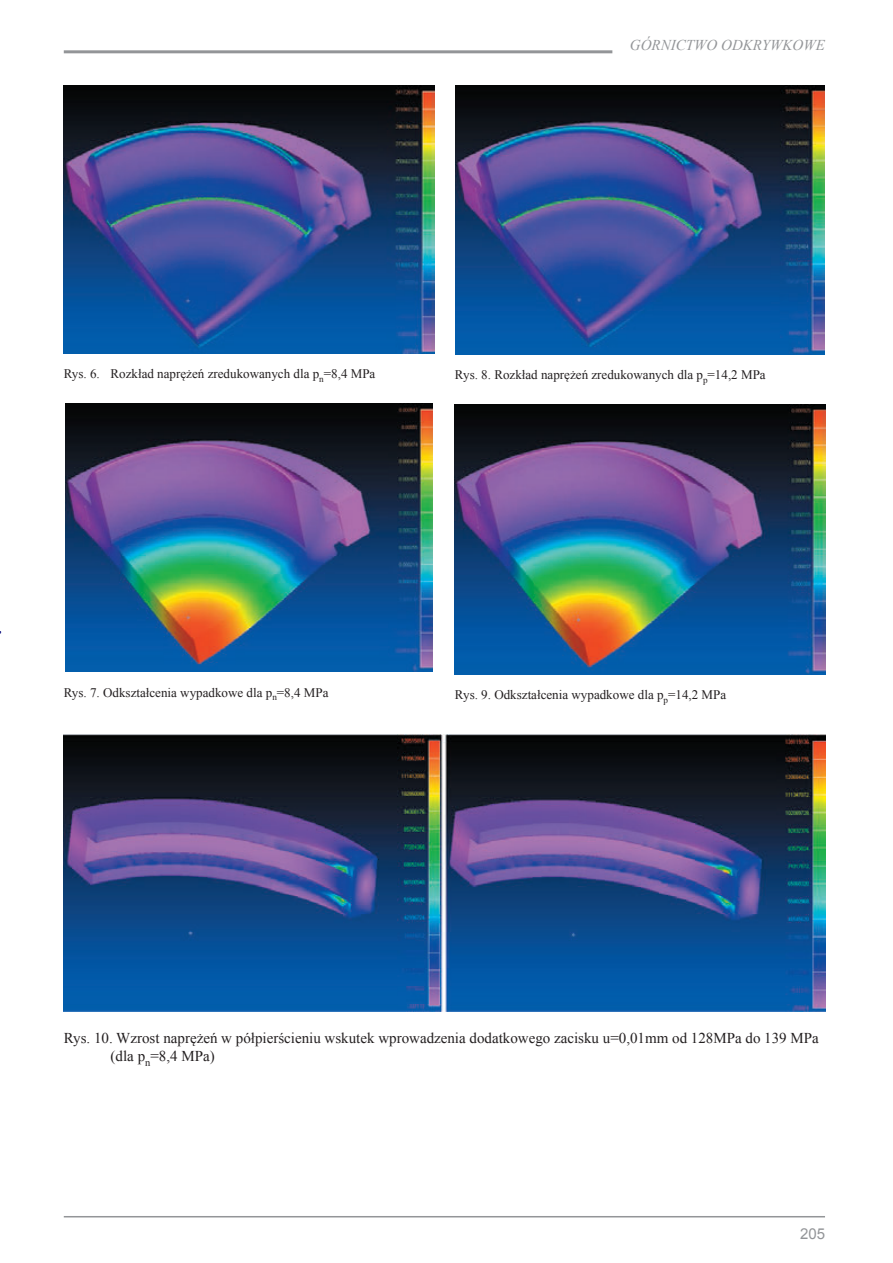
<style>
.page{position:relative;width:893px;height:1263px;background:#fff}
.page>*{position:absolute;margin:0;border:0;box-sizing:border-box;transform-origin:0 0}
.t1{font:15px/18px "Times New Roman";color:#231f20}
.t2{font:italic 15px "Times New Roman";color:#939598}
.t3{font:15px "Arial";color:#939598}
.t4{font:13.05px "Times New Roman";color:#231f20}
</style>
<div class="page">
<hr style="left:64px;top:1216px;width:761px;height:1px;background:#939598">
<hr style="left:64px;top:50px;width:548px;height:3px;background:#939598">
<img style="left:63px;top:85px;width:371px;height:269px">
<img style="left:65px;top:404px;width:367px;height:268px">
<img style="left:456px;top:85px;width:368px;height:269px">
<img style="left:455px;top:404px;width:370px;height:271px">
<img style="left:64px;top:734px;width:761px;height:278px">
<p class="t2" style="left:630px;top:35px;width:197px">GÓRNICTWO ODKRYWKOWE</p>
<p class="t4" style="left:64px;top:365px;width:313px">Rys. 6. Rozkład naprężeń zredukowanych dla p<sub>n</sub>=8,4 MPa</p>
<p class="t4" style="left:455px;top:366px;width:312px">Rys. 8. Rozkład naprężeń zredukowanych dla p<sub>p</sub>=14,2 MPa</p>
<p class="t4" style="left:64px;top:683px;width:266px">Rys. 7. Odkształcenia wypadkowe dla p<sub>n</sub>=8,4 MPa</p>
<p class="t4" style="left:455px;top:686px;width:273px">Rys. 9. Odkształcenia wypadkowe dla p<sub>p</sub>=14,2 MPa</p>
<p class="t1" style="left:111px;top:1029px;width:710px;text-indent:-47px">Rys. 10. Wzrost naprężeń w półpierścieniu wskutek wprowadzenia dodatkowego zacisku u=0,01mm od 128MPa do 139 MPa (dla p<sub>n</sub>=8,4 MPa)</p>
<p class="t3" style="left:800px;top:1224px;width:27px">205</p>
</div>
